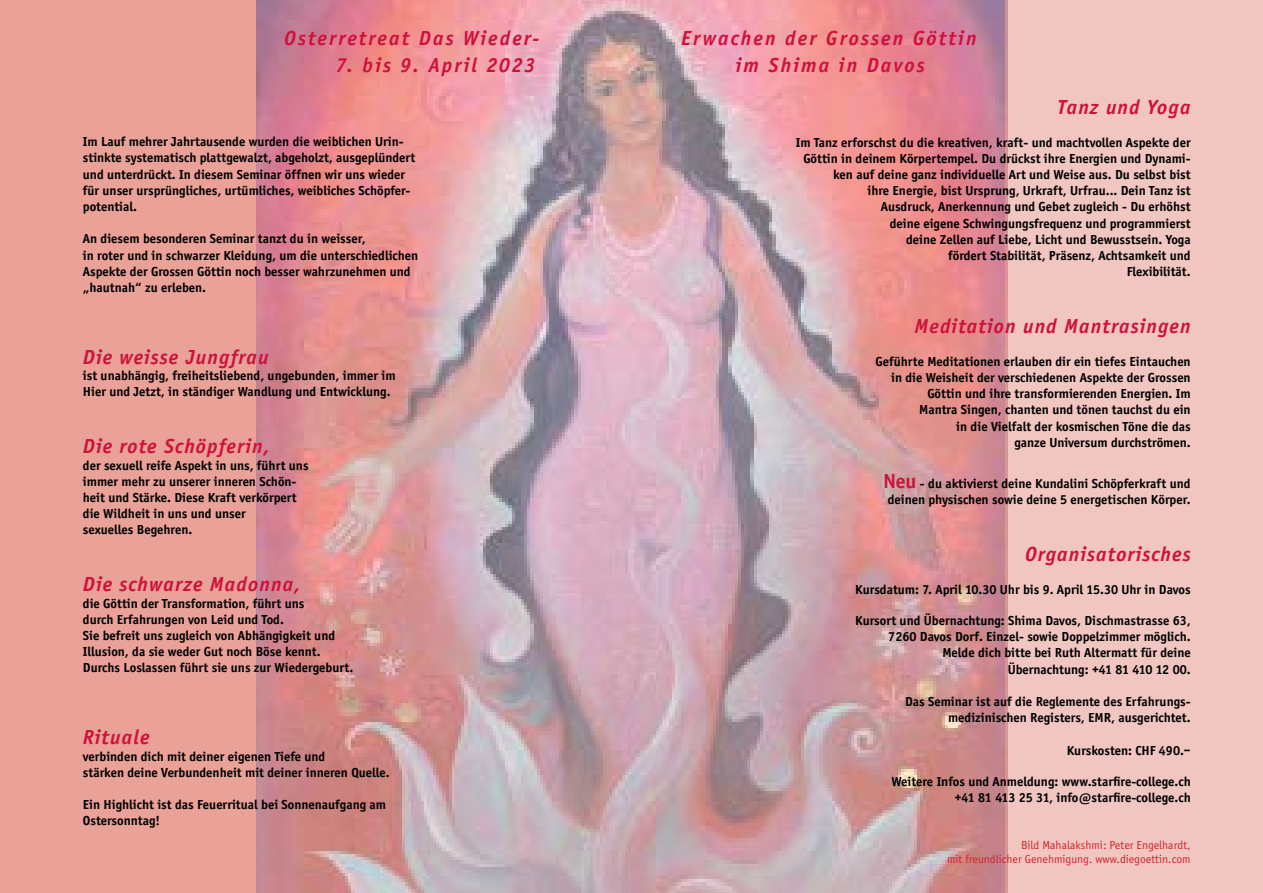
<style>
.page{position:relative;width:1263px;height:893px;background:#fff}
.page>*{position:absolute;margin:0;border:0;box-sizing:border-box;transform-origin:0 0}
.t1{font:italic 700 21px "Officina Sans";letter-spacing:.05em;color:#ce123c}
.t2{font:italic 700 21px "Officina Sans";letter-spacing:.1em;color:#ce123c}
.t3{font:700 13.5px/16.2px "Officina Sans";color:#000}
.t4{font:12px/14.4px "Officina Sans";color:#d2232a;text-align:right}
.s1{font-size:21px;color:#ce123c}
</style>
<div class="page">
<img style="left:255px;top:0;width:751px;height:893px">
<div style="left:0;top:0;width:255px;height:893px;background:#e9a198"></div>
<div style="left:1006px;top:0;width:257px;height:893px;background:#f1c6c1"></div>
<h1 class="t2" style="left:284px;top:26px;width:257px">Osterretreat Das Wieder-</h1>
<h1 class="t2" style="left:681px;top:26px;width:297px">Erwachen der Grossen Göttin</h1>
<h1 class="t2" style="left:336px;top:53px;width:201px">7. bis 9. April 2023</h1>
<h1 class="t2" style="left:736px;top:53px;width:190px">im Shima in Davos</h1>
<p class="t3" style="left:83px;top:133px;width:334px">Im Lauf mehrer Jahrtausende wurden die weiblichen Urin&shy;stinkte systematisch plattgewalzt, abgeholzt, ausgeplündert und unterdrückt. In diesem Seminar öffnen wir uns wieder für unser ursprüngliches, urtümliches, weibliches Schöpfer&shy;potential.</p>
<p class="t3" style="left:83px;top:231px;width:337px">An diesem besonderen Seminar tanzt du in weisser,<br>in roter und in schwarzer Kleidung, um die unterschiedlichen Aspekte der Grossen Göttin noch besser wahrzunehmen und „hautnah“ zu erleben.</p>
<h1 class="t1" style="left:83px;top:345px;width:187px">Die weisse Jungfrau</h1>
<p class="t3" style="left:83px;top:367px;width:314px">ist unabhängig, freiheitsliebend, ungebunden, immer im<br>Hier und Jetzt, in ständiger Wandlung und Entwicklung.</p>
<h1 class="t1" style="left:83px;top:434px;width:188px">Die rote Schöpferin,</h1>
<p class="t3" style="left:83px;top:457px;width:227px">der sexuell reife Aspekt in uns, führt uns immer mehr zu unserer inneren Schön&shy;heit und Stärke. Diese Kraft verkörpert die Wildheit in uns und unser<br>sexuelles Begehren.</p>
<h1 class="t1" style="left:83px;top:572px;width:219px">Die schwarze Madonna,</h1>
<p class="t3" style="left:83px;top:595px;width:272px">die Göttin der Transformation, führt uns<br>durch Erfahrungen von Leid und Tod.<br>Sie befreit uns zugleich von Abhängigkeit und Illusion, da sie weder Gut noch Böse kennt.<br>Durchs Loslassen führt sie uns zur Wiedergeburt.</p>
<h1 class="t1" style="left:83px;top:725px;width:68px">Rituale</h1>
<p class="t3" style="left:83px;top:748px;width:308px">verbinden dich mit deiner eigenen Tiefe und<br>stärken deine Verbundenheit mit deiner inneren Quelle.</p>
<p class="t3" style="left:83px;top:796px;width:305px">Ein Highlicht ist das Feuerritual bei Sonnenaufgang am<br>Ostersonntag!</p>
<h1 class="t1" style="left:1057px;top:95px;width:135px">Tanz und Yoga</h1>
<p class="t3" style="left:796px;top:134px;width:396px;text-align:right">Im Tanz erforschst du die kreativen, kraft- und machtvollen Aspekte der Göttin in deinem Körpertempel. Du drückst ihre Energien und Dynami&shy;ken auf deine ganz individuelle Art und Weise aus. Du selbst bist<br>ihre Energie, bist Ursprung, Urkraft, Urfrau... Dein Tanz ist<br>Ausdruck, Anerkennung und Gebet zugleich - Du erhöhst<br>deine eigene Schwingungsfrequenz und programmierst<br>deine Zellen auf Liebe, Licht und Bewusstsein. Yoga<br>fördert Stabilität, Präsenz, Achtsamkeit und<br>Flexibilität.</p>
<h1 class="t1" style="left:914px;top:314px;width:278px">Meditation und Mantrasingen</h1>
<p class="t3" style="left:876px;top:353px;width:317px;text-align:right">Geführte Meditationen erlauben dir ein tiefes Eintauchen in die Weisheit der verschiedenen Aspekte der Grossen Göttin und ihre transformierenden Energien. Im<br>Mantra Singen, chanten und tönen tauchst du ein<br>in die Vielfalt der kosmischen Töne die das<br>ganze Universum durchströmen.</p>
<p class="t3" style="left:883px;top:475px;width:309px;text-align:center"><span class="s1">Neu</span> - du aktivierst deine Kundalini Schöpferkraft und deinen physischen sowie deine 5 energetischen Körper.</p>
<h1 class="t1" style="left:1025px;top:542px;width:167px">Organisatorisches</h1>
<p class="t3" style="left:855px;top:581px;width:337px">Kursdatum: 7. April 10.30 Uhr bis 9. April 15.30 Uhr in Davos</p>
<p class="t3" style="left:855px;top:612px;width:337px;text-align:right">Kursort und Übernachtung: Shima Davos, Dischmastrasse 63, 7260 Davos Dorf. Einzel- sowie Doppelzimmer möglich.<br>Melde dich bitte bei Ruth Altermatt für deine<br>Übernachtung: +41 81 410 12 00.</p>
<p class="t3" style="left:905px;top:693px;width:287px;text-align:right">Das Seminar ist auf die Reglemente des Erfahrungs&shy;medizinischen Registers, EMR, ausgerichtet.</p>
<p class="t3" style="left:1067px;top:742px;width:125px">Kurskosten: CHF 490.–</p>
<p class="t3" style="left:891px;top:773px;width:301px;text-align:right">Weitere Infos und Anmeldung: www.starfire-college.ch +41 81 413 25 31, info@starfire-college.ch</p>
<p class="t4" style="left:947px;top:838px;width:245px">Bild Mahalakshmi: Peter Engelhardt,<br>mit freundlicher Genehmigung. www.diegoettin.com</p>
</div>
